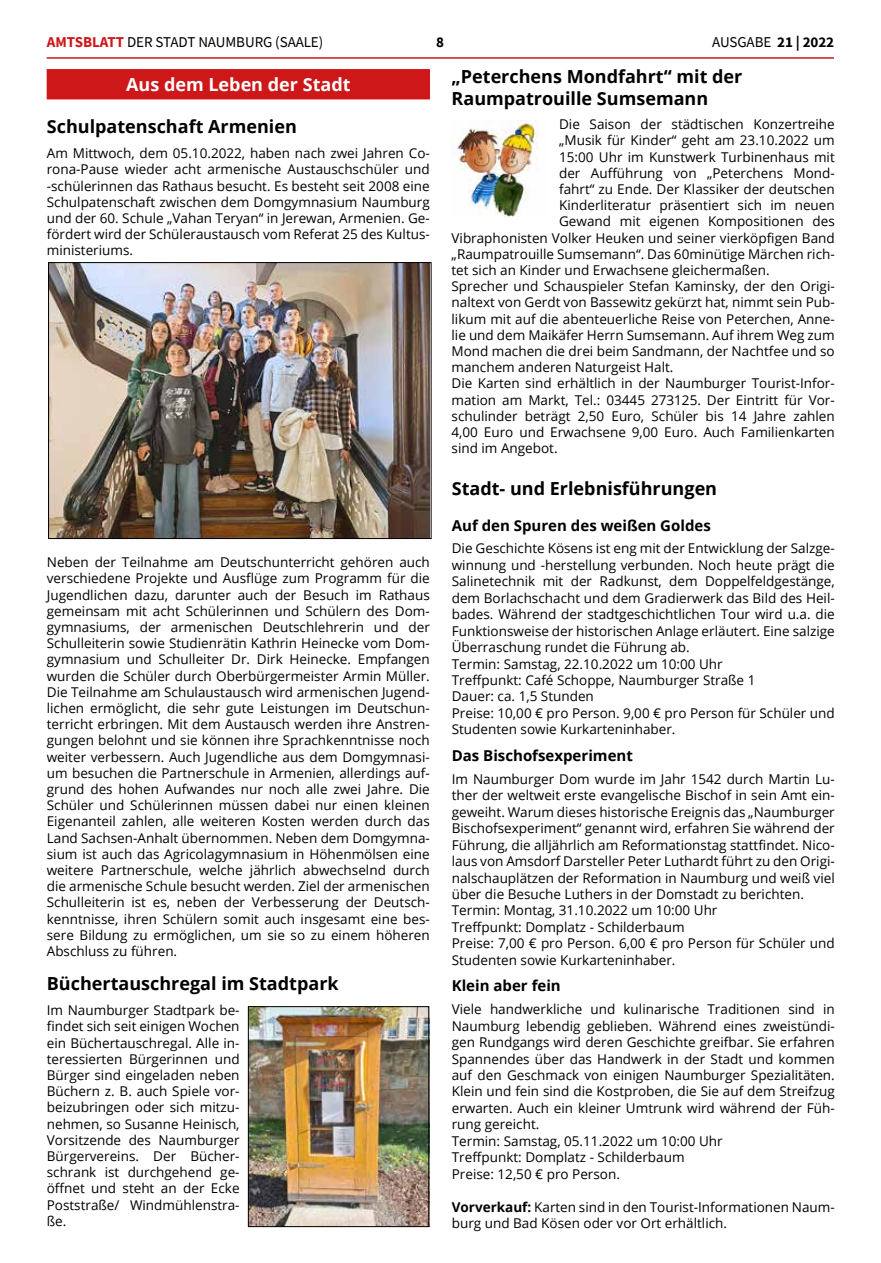
<style>
.page{position:relative;width:881px;height:1263px;background:#fff}
.page>*{position:absolute;margin:0;border:0;box-sizing:border-box;transform-origin:0 0}
.t1{font:700 18px/21.6px "Open Sans";color:#000}
.t2{font:700 18px "Open Sans";color:#fff}
.t3{font:700 15px "Open Sans";color:#000}
.t4{font:15px "Source Sans Pro";letter-spacing:-.005em;color:#000}
.t5{font:700 15px "Source Sans Pro";color:#000}
.t6{font:13.5px/16.2px "Open Sans";color:#000}
.s1{font-weight:700;color:#cd1719}
.s2{font-weight:700}
</style>
<div class="page">
<hr style="left:47px;top:57px;width:786px;height:2px;background:#cd1719">
<div style="left:47px;top:69px;width:382px;height:30px;background:#cd1719"></div>
<img style="left:50px;top:264px;width:379px;height:273px">
<div style="left:48px;top:262px;width:383px;height:277px;border:1px solid #000"></div>
<img style="left:250px;top:1008px;width:177px;height:217px">
<div style="left:248px;top:1006px;width:181px;height:221px;border:1px solid #000"></div>
<img style="left:451px;top:120px;width:87px;height:98px">
<p class="t4" style="left:47px;top:32px;width:278px"><span class="s1">AMTSBLATT</span> DER STADT NAUMBURG (SAALE)</p>
<p class="t5" style="left:436px;top:32px;width:9px">8</p>
<p class="t4" style="left:712px;top:32px;width:123px">AUSGABE <span class="s2">21 | 2022</span></p>
<h1 class="t2" style="left:126px;top:71px;width:226px">Aus dem Leben der Stadt</h1>
<h1 class="t1" style="left:47px;top:116px;width:251px">Schulpatenschaft Armenien</h1>
<p class="t6" style="left:47px;top:145px;width:384px;text-align:justify">Am Mittwoch, dem 05.10.2022, haben nach zwei Jahren Co&shy;rona-Pause wieder acht armenische Austauschschüler und -schülerinnen das Rathaus besucht. Es besteht seit 2008 eine Schulpatenschaft zwischen dem Domgymnasium Naumburg und der 60. Schule „Vahan Teryan“ in Jerewan, Armenien. Ge&shy;fördert wird der Schüleraustausch vom Referat 25 des Kultus&shy;ministeriums.</p>
<h1 class="t1" style="left:451px;top:65px;width:292px">„Peterchens Mondfahrt“ mit der<br>Raumpatrouille Sumsemann</h1>
<p class="t6" style="left:559px;top:116px;width:277px">Die Saison der städtischen Konzertreihe</p>
<p class="t6" style="left:559px;top:132px;width:277px">„Musik für Kinder“ geht am 23.10.2022 um</p>
<p class="t6" style="left:559px;top:148px;width:277px">15:00 Uhr im Kunstwerk Turbinenhaus mit</p>
<p class="t6" style="left:559px;top:164px;width:277px">der Aufführung von „Peterchens Mond-</p>
<p class="t6" style="left:559px;top:181px;width:277px">fahrt“ zu Ende. Der Klassiker der deutschen</p>
<p class="t6" style="left:559px;top:197px;width:277px">Kinderliteratur präsentiert sich im neuen</p>
<p class="t6" style="left:559px;top:213px;width:277px">Gewand mit eigenen Kompositionen des</p>
<p class="t6" style="left:451px;top:229px;width:384px">Vibraphonisten Volker Heuken und seiner vierköpfigen Band</p>
<p class="t6" style="left:451px;top:245px;width:384px">„Raumpatrouille Sumsemann“. Das 60minütige Märchen rich-</p>
<p class="t6" style="left:451px;top:262px;width:319px">tet sich an Kinder und Erwachsene gleichermaßen.</p>
<p class="t6" style="left:451px;top:278px;width:384px">Sprecher und Schauspieler Stefan Kaminsky, der den Origi-</p>
<p class="t6" style="left:451px;top:294px;width:384px">naltext von Gerdt von Bassewitz gekürzt hat, nimmt sein Pub-</p>
<p class="t6" style="left:451px;top:310px;width:384px">likum mit auf die abenteuerliche Reise von Peterchen, Anne-</p>
<p class="t6" style="left:451px;top:326px;width:384px">lie und dem Maikäfer Herrn Sumsemann. Auf ihrem Weg zum</p>
<p class="t6" style="left:451px;top:343px;width:384px">Mond machen die drei beim Sandmann, der Nachtfee und so</p>
<p class="t6" style="left:451px;top:359px;width:223px">manchem anderen Naturgeist Halt.</p>
<p class="t6" style="left:451px;top:375px;width:384px">Die Karten sind erhältlich in der Naumburger Tourist-Infor-</p>
<p class="t6" style="left:451px;top:391px;width:384px">mation am Markt, Tel.: 03445 273125. Der Eintritt für Vor-</p>
<p class="t6" style="left:451px;top:407px;width:384px">schulinder beträgt 2,50 Euro, Schüler bis 14 Jahre zahlen</p>
<p class="t6" style="left:451px;top:424px;width:384px">4,00 Euro und Erwachsene 9,00 Euro. Auch Familienkarten</p>
<p class="t6" style="left:451px;top:440px;width:108px">sind im Angebot.</p>
<h1 class="t1" style="left:451px;top:478px;width:267px">Stadt- und Erlebnisführungen</h1>
<p class="t3" style="left:451px;top:515px;width:260px">Auf den Spuren des weißen Goldes</p>
<p class="t6" style="left:451px;top:540px;width:384px">Die Geschichte Kösens ist eng mit der Entwicklung der Salzge&shy;winnung und -herstellung verbunden. Noch heute prägt die Salinetechnik mit der Radkunst, dem Doppelfeldgestänge, dem Borlachschacht und dem Gradierwerk das Bild des Heil&shy;bades. Während der stadtgeschichtlichen Tour wird u.a. die Funktionsweise der historischen Anlage erläutert. Eine salzige Überraschung rundet die Führung ab.<br>Termin: Samstag, 22.10.2022 um 10:00 Uhr<br>Treffpunkt: Café Schoppe, Naumburger Straße 1<br>Dauer: ca. 1,5 Stunden<br>Preise: 10,00 € pro Person. 9,00 € pro Person für Schüler und Studenten sowie Kurkarteninhaber.</p>
<p class="t3" style="left:451px;top:745px;width:182px">Das Bischofsexperiment</p>
<p class="t6" style="left:451px;top:770px;width:384px">Im Naumburger Dom wurde im Jahr 1542 durch Martin Lu&shy;ther der weltweit erste evangelische Bischof in sein Amt ein&shy;geweiht. Warum dieses historische Ereignis das „Naumburger Bischofsexperiment“ genannt wird, erfahren Sie während der Führung, die alljährlich am Reformationstag stattfindet. Nico&shy;laus von Amsdorf Darsteller Peter Luthardt führt zu den Origi&shy;nalschauplätzen der Reformation in Naumburg und weiß viel über die Besuche Luthers in der Domstadt zu berichten.<br>Termin: Montag, 31.10.2022 um 10:00 Uhr<br>Treffpunkt: Domplatz - Schilderbaum<br>Preise: 7,00 € pro Person. 6,00 € pro Person für Schüler und Studenten sowie Kurkarteninhaber.</p>
<p class="t3" style="left:451px;top:975px;width:110px">Klein aber fein</p>
<p class="t6" style="left:451px;top:1001px;width:384px">Viele handwerkliche und kulinarische Traditionen sind in Naumburg lebendig geblieben. Während eines zweistündi&shy;gen Rundgangs wird deren Geschichte greifbar. Sie erfahren Spannendes über das Handwerk in der Stadt und kommen auf den Geschmack von einigen Naumburger Spezialitäten.<br>Klein und fein sind die Kostproben, die Sie auf dem Streifzug erwarten. Auch ein kleiner Umtrunk wird während der Füh&shy;rung gereicht.<br>Termin: Samstag, 05.11.2022 um 10:00 Uhr<br>Treffpunkt: Domplatz - Schilderbaum<br>Preise: 12,50 € pro Person.</p>
<p class="t6" style="left:451px;top:1198px;width:384px"><span class="s2">Vorverkauf:</span> Karten sind in den Tourist-Informationen Naum&shy;burg und Bad Kösen oder vor Ort erhältlich.</p>
<p class="t6" style="left:47px;top:554px;width:384px;text-align:justify">Neben der Teilnahme am Deutschunterricht gehören auch verschiedene Projekte und Ausflüge zum Programm für die Jugendlichen dazu, darunter auch der Besuch im Rathaus gemeinsam mit acht Schülerinnen und Schülern des Dom&shy;gymnasiums, der armenischen Deutschlehrerin und der Schulleiterin sowie Studienrätin Kathrin Heinecke vom Dom&shy;gymnasium und Schulleiter Dr. Dirk Heinecke. Empfangen wurden die Schüler durch Oberbürgermeister Armin Müller.<br>Die Teilnahme am Schulaustausch wird armenischen Jugend&shy;lichen ermöglicht, die sehr gute Leistungen im Deutschun&shy;terricht erbringen. Mit dem Austausch werden ihre Anstren&shy;gungen belohnt und sie können ihre Sprachkenntnisse noch weiter verbessern. Auch Jugendliche aus dem Domgymnasi&shy;um besuchen die Partnerschule in Armenien, allerdings auf&shy;grund des hohen Aufwandes nur noch alle zwei Jahre. Die Schüler und Schülerinnen müssen dabei nur einen kleinen Eigenanteil zahlen, alle weiteren Kosten werden durch das Land Sachsen-Anhalt übernommen. Neben dem Domgymna&shy;sium ist auch das Agricolagymnasium in Höhenmölsen eine weitere Partnerschule, welche jährlich abwechselnd durch die armenische Schule besucht werden. Ziel der armenischen Schulleiterin ist es, neben der Verbesserung der Deutsch&shy;kenntnisse, ihren Schülern somit auch insgesamt eine bes&shy;sere Bildung zu ermöglichen, um sie so zu einem höheren Abschluss zu führen.</p>
<h1 class="t1" style="left:47px;top:972px;width:293px">Büchertauschregal im Stadtpark</h1>
<p class="t6" style="left:47px;top:1002px;width:194px;text-align:justify">Im Naumburger Stadtpark be&shy;findet sich seit einigen Wochen ein Büchertauschregal. Alle in&shy;teressierten Bürgerinnen und Bürger sind eingeladen neben Büchern z. B. auch Spiele vor&shy;beizubringen oder sich mitzu&shy;nehmen, so Susanne Heinisch, Vorsitzende des Naumburger Bürgervereins. Der Bücher&shy;schrank ist durchgehend ge&shy;öffnet und steht an der Ecke Poststraße/ Windmühlenstra&shy;ße.</p>
</div>
